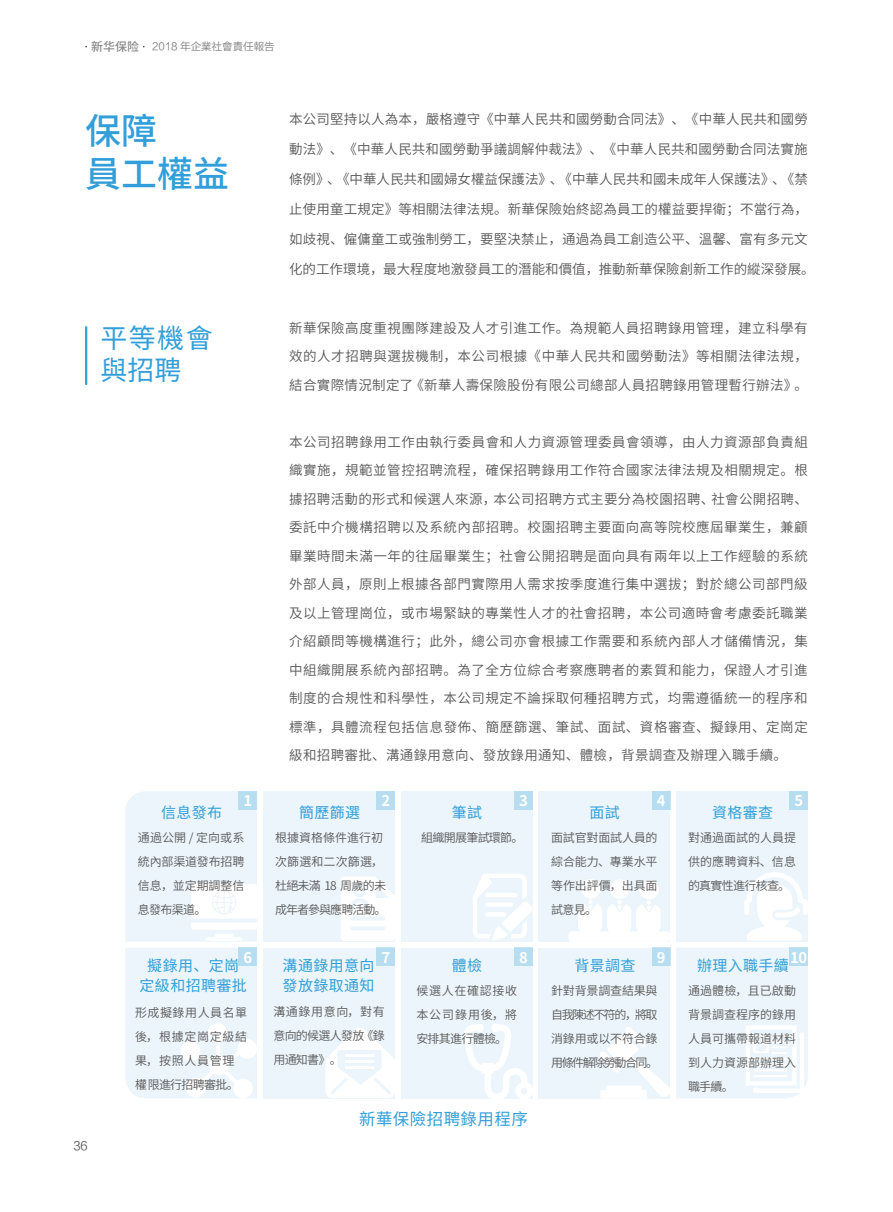
<style>
.page{position:relative;width:893px;height:1212px;background:#fff}
.page>*{position:absolute;margin:0;border:0;box-sizing:border-box;transform-origin:0 0}
.t1{font:500 36px/43.2px "Source Han Sans CN";color:#339fda}
.t2{font:27px/32.4px "Source Han Sans CN";letter-spacing:.05em;color:#339fda}
.t3{font:16.5px "Source Han Sans CN";letter-spacing:.025em;color:#339fda}
.t4{font:15px/20.7px "Source Han Sans CN";letter-spacing:.025em;color:#339fda}
.t5{font:700 14.85px "Source Han Sans CN";color:#fff}
.t6{font:13.5px/28.5px "Source Han Sans CN";letter-spacing:.015em;color:#595757;text-align:justify}
.t7{font:12px/24px "Source Han Sans CN";letter-spacing:-.01em;color:#595757;text-align:justify}
.t8{font:12px/24px "Source Han Sans CN";letter-spacing:-.03em;color:#595757}
.t9{font:12px/24px "Source Han Sans CN";letter-spacing:.045em;color:#595757}
.t10{font:12px "Source Han Sans CN";letter-spacing:-.06em;color:#595757}
.t11{font:12px "FZLTHK GBK1 0";color:#656464}
.t12{font:10.5px "FZLTHK GBK1 0";color:#898989}
.s1{font-family:"Source Han Sans CN";font-weight:500;font-size:12px}
</style>
<div class="page">
<div style="left:263px;top:791px;width:132px;height:151px;background:#ebf5fb"></div>
<div style="left:263px;top:948px;width:132px;height:150px;background:#ebf5fb"></div>
<div style="left:401px;top:791px;width:132px;height:151px;background:#ebf5fb"></div>
<div style="left:401px;top:948px;width:132px;height:150px;background:#ebf5fb"></div>
<div style="left:538px;top:791px;width:132px;height:151px;background:#ebf5fb"></div>
<div style="left:538px;top:948px;width:132px;height:150px;background:#ebf5fb"></div>
<div style="left:676px;top:791px;width:132px;height:151px;background:#ebf5fb"></div>
<svg style="left:473px;top:874px;width:60px;height:67px"></svg>
<svg style="left:599px;top:948px;width:209px;height:151px"></svg>
<svg style="left:744px;top:872px;width:64px;height:68px"></svg>
<svg style="left:464px;top:1024px;width:69px;height:75px"></svg>
<svg style="left:325px;top:1027px;width:70px;height:71px"></svg>
<svg style="left:125px;top:791px;width:132px;height:307px"></svg>
<div style="left:581px;top:879px;width:20px;height:19px;background:#fff;border-radius:50%"></div>
<div style="left:610px;top:879px;width:20px;height:20px;background:#fff;border-radius:50%"></div>
<div style="left:639px;top:880px;width:20px;height:19px;background:#fff;border-radius:50%"></div>
<svg style="left:578px;top:899px;width:82px;height:32px"></svg>
<div style="left:569px;top:931px;width:101px;height:11px;background:#fff;border-radius:3px"></div>
<svg style="left:341px;top:876px;width:54px;height:65px"></svg>
<hr style="left:85px;top:326px;width:2px;height:59px;background:#339fda">
<div style="left:239px;top:948px;width:18px;height:18px;background:#b7ddf1"></div>
<div style="left:377px;top:948px;width:18px;height:18px;background:#b7ddf1"></div>
<div style="left:514px;top:948px;width:19px;height:18px;background:#b7ddf1"></div>
<div style="left:652px;top:948px;width:18px;height:18px;background:#b7ddf1"></div>
<div style="left:789px;top:948px;width:19px;height:18px;background:#b7ddf1"></div>
<div style="left:239px;top:791px;width:18px;height:18px;background:#b7ddf1"></div>
<div style="left:377px;top:791px;width:18px;height:18px;background:#b7ddf1"></div>
<div style="left:514px;top:791px;width:19px;height:18px;background:#b7ddf1"></div>
<div style="left:652px;top:791px;width:18px;height:18px;background:#b7ddf1"></div>
<div style="left:789px;top:791px;width:19px;height:18px;background:#b7ddf1"></div>
<p class="t12" style="left:91px;top:41px;width:185px"><span class="s1">新华保险</span> 2018 年企業社會責任報告</p>
<h1 class="t1" style="left:85px;top:110px;width:145px">保障<br>員工權益</h1>
<p class="t6" style="left:289px;top:105px;width:520px">本公司堅持以人為本，嚴格遵守《中華人民共和國勞動合同法》、《中華人民共和國勞</p>
<p class="t6" style="left:289px;top:135px;width:520px">動法》、《中華人民共和國勞動爭議調解仲裁法》、《中華人民共和國勞動合同法實施</p>
<p class="t6" style="left:289px;top:165px;width:520px">條例》、《中華人民共和國婦女權益保護法》、《中華人民共和國未成年人保護法》、《禁</p>
<p class="t6" style="left:289px;top:195px;width:520px">止使用童工規定》等相關法律法規。新華保險始終認為員工的權益要捍衛；不當行為，</p>
<p class="t6" style="left:289px;top:225px;width:520px">如歧視、僱傭童工或強制勞工，要堅決禁止，通過為員工創造公平、溫馨、富有多元文</p>
<p class="t6" style="left:289px;top:255px;width:527px">化的工作環境，最大程度地激發員工的潛能和價值，推動新華保險創新工作的縱深發展。</p>
<h2 class="t2" style="left:100px;top:322px;width:114px">平等機會與招聘</h2>
<p class="t6" style="left:289px;top:314px;width:520px">新華保險高度重視團隊建設及人才引進工作。為規範人員招聘錄用管理，建立科學有效的人才招聘與選拔機制，本公司根據《中華人民共和國勞動法》等相關法律法規，結合實際情況制定了《新華人壽保險股份有限公司總部人員招聘錄用管理暫行辦法》。</p>
<p class="t6" style="left:289px;top:428px;width:520px">本公司招聘錄用工作由執行委員會和人力資源管理委員會領導，由人力資源部負責組織實施，規範並管控招聘流程，確保招聘錄用工作符合國家法律法規及相關規定。根據招聘活動的形式和候選人來源，本公司招聘方式主要分為校園招聘、社會公開招聘、委託中介機構招聘以及系統內部招聘。校園招聘主要面向高等院校應屆畢業生，兼顧畢業時間未滿一年的往屆畢業生；社會公開招聘是面向具有兩年以上工作經驗的系統外部人員，原則上根據各部門實際用人需求按季度進行集中選拔；對於總公司部門級及以上管理崗位，或市場緊缺的專業性人才的社會招聘，本公司適時會考慮委託職業介紹顧問等機構進行；此外，總公司亦會根據工作需要和系統內部人才儲備情況，集中組織開展系統內部招聘。為了全方位綜合考察應聘者的素質和能力，保證人才引進制度的合規性和科學性，本公司規定不論採取何種招聘方式，均需遵循統一的程序和標準，具體流程包括信息發佈、簡歷篩選、筆試、面試、資格審查、擬錄用、定崗定級和招聘審批、溝通錄用意向、發放錄用通知、體檢，背景調查及辦理入職手續。</p>
<p class="t5" style="left:243px;top:792px;width:10px">1</p>
<p class="t5" style="left:381px;top:792px;width:10px">2</p>
<p class="t5" style="left:519px;top:792px;width:10px">3</p>
<p class="t5" style="left:657px;top:792px;width:10px">4</p>
<p class="t5" style="left:794px;top:792px;width:10px">5</p>
<p class="t4" style="left:161px;top:802px;width:63px">信息發布</p>
<p class="t4" style="left:589px;top:802px;width:32px">面試</p>
<p class="t4" style="left:452px;top:802px;width:32px">筆試</p>
<p class="t4" style="left:299px;top:802px;width:63px">簡歷篩選</p>
<p class="t4" style="left:712px;top:802px;width:63px">資格審查</p>
<p class="t7" style="left:138px;top:826px;width:108px">通過公開 / 定向或系統內部渠道發布招聘信息，並定期調整信息發布渠道。</p>
<p class="t7" style="left:551px;top:826px;width:108px">面試官對面試人員的綜合能力、專業水平等作出評價，出具面試意見。</p>
<p class="t10" style="left:421px;top:831px;width:104px">組織開展筆試環節。</p>
<p class="t8" style="left:275px;top:826px;width:113px">根據資格條件進行初次篩選和二次篩選，杜絕未滿 18 周歲的未成年者參與應聘活動。</p>
<p class="t7" style="left:688px;top:826px;width:110px">對通過面試的人員提供的應聘資料、信息的真實性進行核查。</p>
<p class="t5" style="left:243px;top:949px;width:10px">6</p>
<p class="t5" style="left:381px;top:949px;width:10px">7</p>
<p class="t5" style="left:519px;top:949px;width:10px">8</p>
<p class="t5" style="left:657px;top:949px;width:10px">9</p>
<p class="t5" style="left:790px;top:949px;width:19px">10</p>
<p class="t4" style="left:283px;top:955px;width:93px">溝通錄用意向發放錄取通知</p>
<p class="t4" style="left:697px;top:955px;width:93px">辦理入職手續</p>
<p class="t4" style="left:452px;top:955px;width:32px">體檢</p>
<p class="t4" style="left:140px;top:955px;width:109px;text-align:center">擬錄用、定崗定級和招聘審批</p>
<p class="t9" style="left:135px;top:1001px;width:114px">形成擬錄用人員名單後，根據定崗定級結果，按照人員管理權限進行招聘審批。</p>
<p class="t4" style="left:574px;top:955px;width:63px">背景調查</p>
<p class="t7" style="left:688px;top:979px;width:110px">通過體檢，且已啟動背景調查程序的錄用人員可攜帶報道材料到人力資源部辦理入職手續。</p>
<p class="t7" style="left:416px;top:979px;width:102px">候選人在確認接收本公司錄用後，將安排其進行體檢。</p>
<p class="t7" style="left:551px;top:979px;width:109px">針對背景調查結果與自我陳述不符的，將取消錄用或以不符合錄用條件解除勞動合同。</p>
<p class="t7" style="left:273px;top:1000px;width:113px">溝通錄用意向，對有意向的候選人發放《錄用通知書》。</p>
<p class="t11" style="left:73px;top:1139px;width:16px">36</p>
<p class="t3" style="left:359px;top:1109px;width:170px">新華保險招聘錄用程序</p>
</div>
